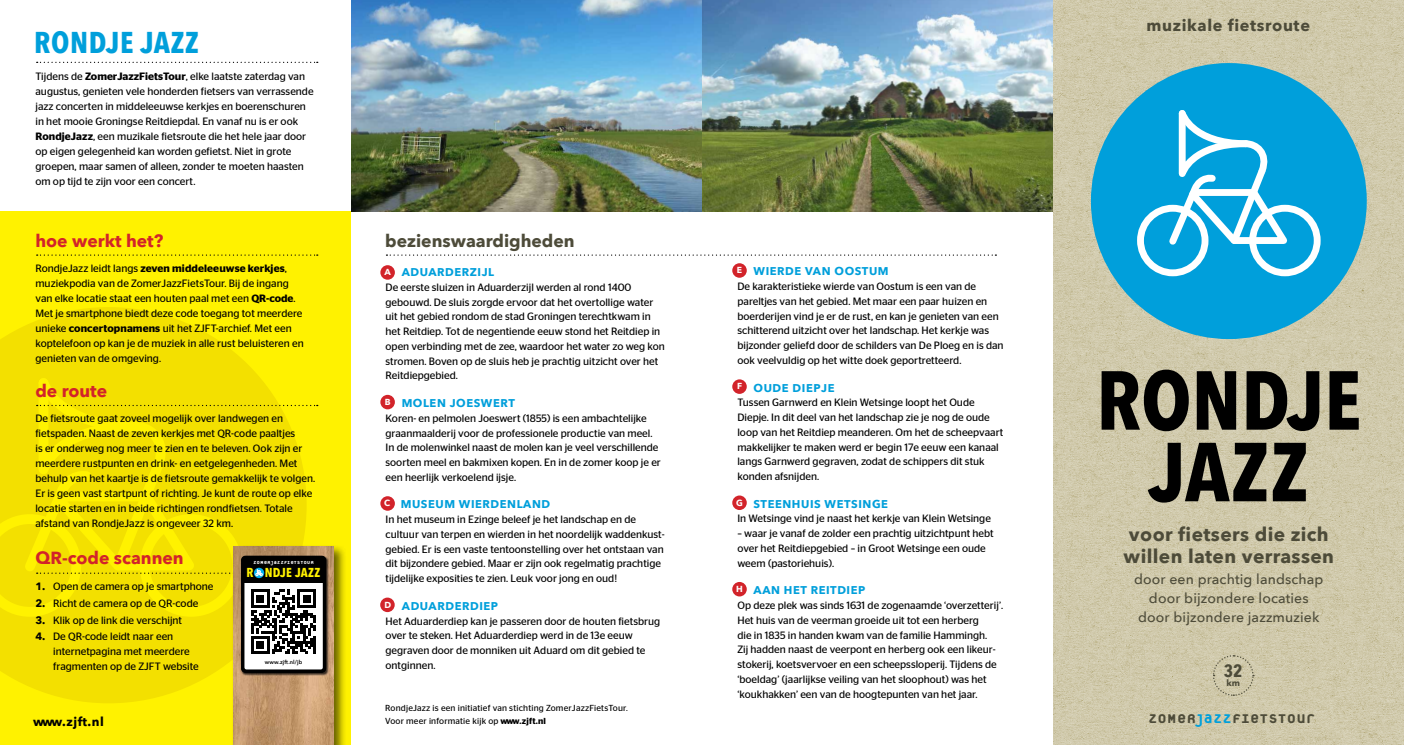
<style>
.page{position:relative;width:1404px;height:745px;background:#fff}
.page>*{position:absolute;margin:0;border:0;box-sizing:border-box;transform-origin:0 0}
.t1{font:700 82.5px/71.5px "Avenir Next Condensed";color:#000;text-align:center}
.t2{font:700 30px "Avenir Next Condensed";letter-spacing:.02em;color:#009fdb}
.t3{font:700 19.12px/22.5px "Avenir Next";letter-spacing:.02em;color:#4d4b39}
.t4{font:800 18.88px "Platelet";letter-spacing:.03em;color:#4d4b39}
.t5{font:700 17.88px "Avenir Next Condensed";color:#4d4b39}
.t6{font:700 17.5px "Avenir Next";color:#d2232a}
.t7{font:700 17.5px "Avenir Next";color:#4d4b39}
.t8{font:700 16.25px "Avenir Next";letter-spacing:.04em;color:#4d4b39}
.t9{font:500 14px/19.1px "Avenir Next";letter-spacing:.01em;color:#4d4b39;text-align:center}
.t10{font:700 12.88px "Avenir Next Condensed";letter-spacing:.02em;color:#fff200}
.t11{font:700 12.5px "Avenir Next";letter-spacing:.03em;color:#000}
.t12{font:700 11.25px "Avenir Next";letter-spacing:.05em;color:#009fdb}
.t13{font:10.62px/14.8px "Stag Sans";color:#000}
.t14{font:700 8.88px "Avenir Next";color:#4d4b39}
.t15{font:8.75px "Stag Sans";letter-spacing:.02em;color:#000}
.t16{font:800 6.5px "Platelet";letter-spacing:.055em;color:#fff}
.t17{font:600 5.62px "Avenir Next";letter-spacing:.02em;color:#000}
.s1{font-weight:600}
.s2{font-family:"Avenir Next";font-weight:700}
.s3{font-size:8.75px;color:#fff}
.s4{color:#009fdb}
</style>
<div class="page">
<div style="left:0;top:211px;width:351px;height:533px;background:#fff200"></div>
<svg style="left:0;top:307px;width:256px;height:395px;fill:#f3e000"></svg>
<svg style="left:37px;top:62px;width:281px;height:1px"></svg>
<svg style="left:386px;top:254px;width:610px;height:1px"></svg>
<div style="left:380px;top:265px;width:15px;height:14px;background:#d2232a;border-radius:50%"></div>
<div style="left:380px;top:394px;width:15px;height:15px;background:#d2232a;border-radius:50%"></div>
<div style="left:380px;top:496px;width:15px;height:14px;background:#d2232a;border-radius:50%"></div>
<div style="left:380px;top:597px;width:14px;height:14px;background:#d2232a;border-radius:50%"></div>
<img style="left:351px;top:0;width:701px;height:211px">
<div style="left:732px;top:263px;width:14px;height:14px;background:#d2232a;border-radius:50%"></div>
<div style="left:732px;top:379px;width:14px;height:14px;background:#d2232a;border-radius:50%"></div>
<div style="left:732px;top:495px;width:14px;height:14px;background:#d2232a;border-radius:50%"></div>
<div style="left:732px;top:581px;width:14px;height:15px;background:#d2232a;border-radius:50%"></div>
<div style="left:231px;top:543px;width:115px;height:201px;background:#000;opacity:.6"></div>
<img style="left:233px;top:546px;width:101px;height:198px">
<div style="left:241px;top:555px;width:88px;height:120px;background:#000;opacity:.75"></div>
<svg style="left:0;top:373px;width:326px;height:299px"></svg>
<svg style="left:37px;top:254px;width:281px;height:1px"></svg>
<img style="left:1052px;top:0;width:351px;height:744px">
<div style="left:1090px;top:63px;width:276px;height:276px;background:#009fdb;border-radius:50%"></div>
<div style="left:1248px;top:205px;width:72px;height:71px;border:7px solid #fff;border-radius:50%"></div>
<div style="left:1136px;top:205px;width:72px;height:71px;border:7px solid #fff;border-radius:50%"></div>
<svg style="left:1165px;top:110px;width:130px;height:139px"></svg>
<svg style="left:1211px;top:654px;width:43px;height:42px;background:#cac3a6"></svg>
<h2 class="t2" style="left:34px;top:24px;width:166px">RONDJE JAZZ</h2>
<p class="t13" style="left:35px;top:68px;width:280px">Tijdens de <span class="s1">ZomerJazzFietsTour</span>, elke laatste zaterdag van augustus, genieten vele honderden fietsers van verrassende jazz concerten in middeleeuwse kerkjes en boerenschuren in het mooie Groningse Reitdiepdal. En vanaf nu is er ook <span class="s1">RondjeJazz</span>, een muzikale fietsroute die het hele jaar door op eigen gelegenheid kan worden gefietst. Niet in grote groepen, maar samen of alleen, zonder te moeten haasten om op tijd te zijn voor een concert.</p>
<h3 class="t6" style="left:35px;top:225px;width:129px">hoe werkt het?</h3>
<p class="t13" style="left:35px;top:260px;width:270px">RondjeJazz leidt langs <span class="s1">zeven middeleeuwse kerkjes</span>, muziekpodia van de ZomerJazzFietsTour. Bij de ingang van elke locatie staat een houten paal met een <span class="s1">QR-code</span>.<br>Met je smartphone biedt deze code toegang tot meerdere unieke <span class="s1">concertopnamens</span> uit het ZJFT-archief. Met een koptelefoon op kan je de muziek in alle rust beluisteren en genieten van de omgeving.</p>
<h3 class="t6" style="left:35px;top:375px;width:73px">de route</h3>
<p class="t13" style="left:35px;top:410px;width:281px">De fietsroute gaat zoveel mogelijk over landwegen en fietspaden. Naast de zeven kerkjes met QR-code paaltjes<br>is er onderweg nog meer te zien en te beleven. Ook zijn er meerdere rustpunten en drink- en eetgelegenheden. Met behulp van het kaartje is de fietsroute gemakkelijk te volgen.<br>Er is geen vast startpunt of richting. Je kunt de route op elke locatie starten en in beide richtingen rondfietsen. Totale afstand van RondjeJazz is ongeveer 32 km.</p>
<h3 class="t6" style="left:35px;top:542px;width:150px">QR-code scannen</h3>
<p class="t13" style="left:35px;top:578px;width:179px"><span class="s2">1.</span> Open de camera op je smartphone</p>
<p class="t13" style="left:35px;top:595px;width:164px"><span class="s2">2.</span> Richt de camera op de QR-code</p>
<p class="t13" style="left:35px;top:612px;width:148px"><span class="s2">3.</span> Klik op de link die verschijnt</p>
<p class="t13" style="left:53px;top:628px;width:147px;text-indent:-18px"><span class="s2">4.</span> De QR-code leidt naar een internetpagina met meerdere fragmenten op de ZJFT website</p>
<p class="t16" style="left:253px;top:559px;width:62px">zoMeRJazzFIeTsToUR</p>
<p class="t10" style="left:246px;top:564px;width:75px">R NDJE JAZZ</p>
<p class="t17" style="left:265px;top:656px;width:39px">www.zjft.nl/jb</p>
<h3 class="t7" style="left:385px;top:225px;width:191px">bezienswaardigheden</h3>
<p class="t12" style="left:384px;top:262px;width:111px"><span class="s3">A</span> ADUARDERZIJL</p>
<p class="t13" style="left:385px;top:279px;width:281px">De eerste sluizen in Aduarderzijl werden al rond 1400 gebouwd. De sluis zorgde ervoor dat het overtollige water uit het gebied rondom de stad Groningen terechtkwam in het Reitdiep. Tot de negentiende eeuw stond het Reitdiep in open verbinding met de zee, waardoor het water zo weg kon stromen. Boven op de sluis heb je prachtig uitzicht over het Reitdiepgebied.</p>
<p class="t12" style="left:385px;top:393px;width:132px"><sup>B</sup> MOLEN JOESWERT</p>
<p class="t13" style="left:385px;top:410px;width:277px">Koren- en pelmolen Joeswert (1855) is een ambachtelijke graanmaalderij voor de professionele productie van meel.<br>In de molenwinkel naast de molen kan je veel verschillende soorten meel en bakmixen kopen. En in de zomer koop je er een heerlijk verkoelend ijsje.</p>
<p class="t12" style="left:384px;top:494px;width:167px"><sup>C</sup> MUSEUM WIERDENLAND</p>
<p class="t13" style="left:385px;top:511px;width:280px">In het museum in Ezinge beleef je het landschap en de cultuur van terpen en wierden in het noordelijk waddenkust&shy;gebied. Er is een vaste tentoonstelling over het ontstaan van dit bijzondere gebied. Maar er zijn ook regelmatig prachtige tijdelijke exposities te zien. Leuk voor jong en oud!</p>
<p class="t12" style="left:384px;top:595px;width:115px"><sup>D</sup> ADUARDERDIEP</p>
<p class="t13" style="left:385px;top:613px;width:276px">Het Aduarderdiep kan je passeren door de houten fietsbrug over te steken. Het Aduarderdiep werd in de 13e eeuw gegraven door de monniken uit Aduard om dit gebied te ontginnen.</p>
<p class="t15" style="left:385px;top:703px;width:244px">RondjeJazz is een initiatief van stichting ZomerJazzFietsTour.</p>
<p class="t11" style="left:33px;top:710px;width:72px">www.zjft.nl</p>
<p class="t15" style="left:385px;top:715px;width:162px">Voor meer informatie kijk op <span class="s1">www.zjft.nl</span></p>
<p class="t12" style="left:736px;top:261px;width:153px"><sup>E</sup> WIERDE VAN OOSTUM</p>
<p class="t13" style="left:737px;top:279px;width:267px">De karakteristieke wierde van Oostum is een van de pareltjes van het gebied. Met maar een paar huizen en boerderijen vind je er de rust, en kan je genieten van een schitterend uitzicht over het landschap. Het kerkje was bijzonder geliefd door de schilders van De Ploeg en is dan ook veelvuldig op het witte doek geportretteerd.</p>
<p class="t12" style="left:737px;top:377px;width:99px"><sup>F</sup> OUDE DIEPJE</p>
<p class="t13" style="left:737px;top:395px;width:267px">Tussen Garnwerd en Klein Wetsinge loopt het Oude Diepje. In dit deel van het landschap zie je nog de oude loop van het Reitdiep meanderen. Om het de scheepvaart makkelijker te maken werd er begin 17e eeuw een kanaal langs Garnwerd gegraven, zodat de schippers dit stuk konden afsnijden.</p>
<p class="t12" style="left:736px;top:493px;width:153px"><sup>G</sup> STEENHUIS WETSINGE</p>
<p class="t13" style="left:737px;top:511px;width:255px">In Wetsinge vind je naast het kerkje van Klein Wetsinge</p>
<p class="t13" style="left:737px;top:525px;width:258px">– waar je vanaf de zolder een prachtig uitzichtpunt hebt over het Reitdiepgebied – in Groot Wetsinge een oude weem (pastoriehuis).</p>
<p class="t12" style="left:736px;top:580px;width:131px"><sup>H</sup> AAN HET REITDIEP</p>
<p class="t13" style="left:737px;top:597px;width:267px">Op deze plek was sinds 1631 de zogenaamde ‘overzetterij’.<br>Het huis van de veerman groeide uit tot een herberg<br>die in 1835 in handen kwam van de familie Hammingh.<br>Zij hadden naast de veerpont en herberg ook een likeur&shy;stokerij, koetsvervoer en een scheepssloperij. Tijdens de ‘boeldag’ (jaarlijkse veiling van het sloophout) was het ‘koukhakken’ een van de hoogtepunten van het jaar.</p>
<h3 class="t8" style="left:1146px;top:11px;width:165px">muzikale fietsroute</h3>
<h1 class="t1" style="left:1096px;top:364px;width:266px">RONDJE<br>JAZZ</h1>
<h3 class="t3" style="left:1123px;top:522px;width:212px">voor fietsers die zich willen laten verrassen</h3>
<h3 class="t9" style="left:1133px;top:568px;width:191px">door een prachtig landschap door bijzondere locaties door bijzondere jazzmuziek</h3>
<h3 class="t5" style="left:1223px;top:659px;width:20px">32</h3>
<p class="t14" style="left:1226px;top:675px;width:15px">km</p>
<h3 class="t4" style="left:1148px;top:709px;width:168px">zoMeR<span class="s4">Jazz</span>FIeTsTour</h3>
</div>
